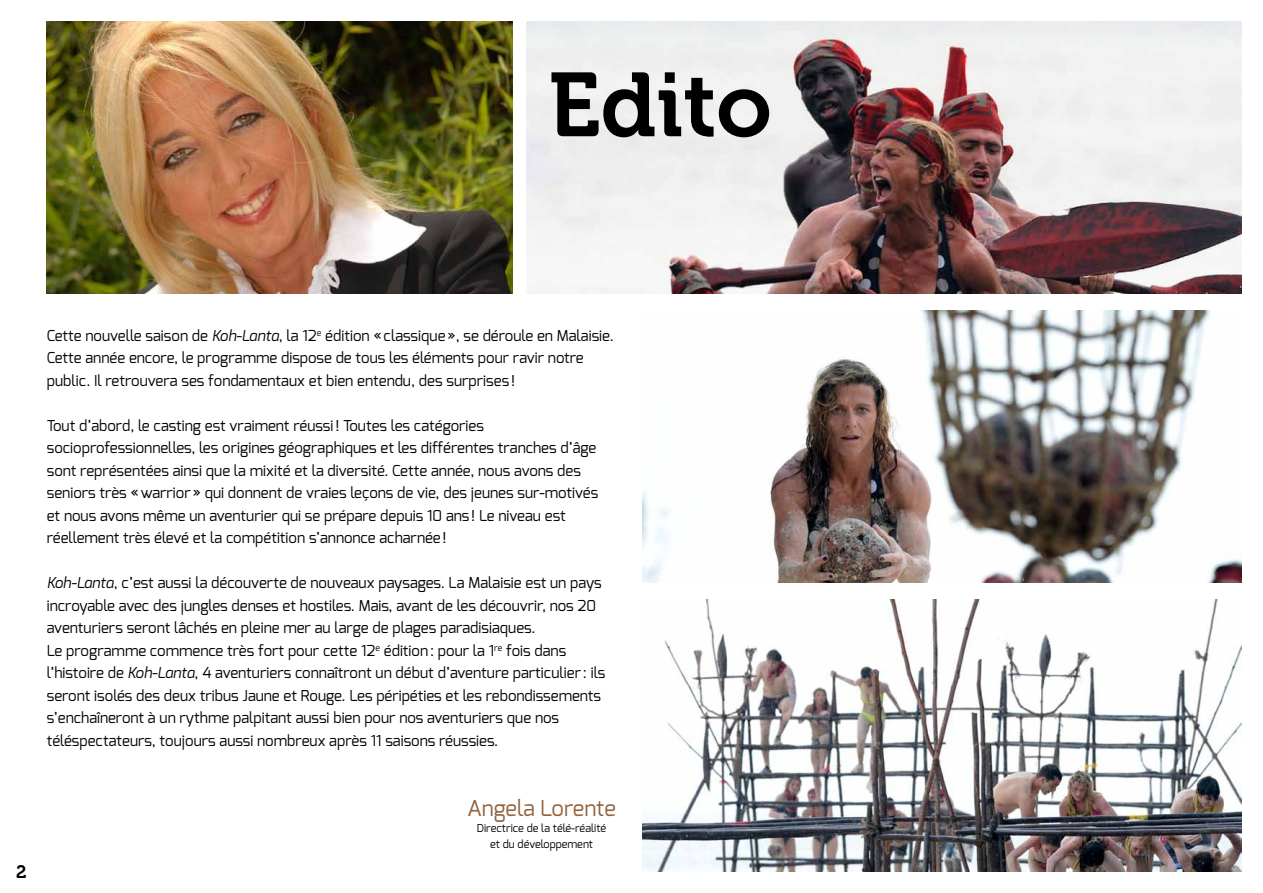
<style>
.page{position:relative;width:1263px;height:893px;background:#fff}
.page>*{position:absolute;margin:0;border:0;box-sizing:border-box;transform-origin:0 0}
.t1{font:90px "Museo 700";color:#000}
.t2{font:21.9px "Exo";color:#91633f}
.t3{font:18px "Museo 700";color:#000}
.t4{font:15px/22.5px "Exo";color:#000}
.t5{font:10.95px/16.5px "Exo";color:#000;text-align:center}
.s1{font-style:italic}
</style>
<div class="page">
<img style="left:47px;top:21px;width:465px;height:272px">
<img style="left:527px;top:21px;width:715px;height:272px">
<img style="left:642px;top:310px;width:600px;height:273px">
<img style="left:642px;top:600px;width:600px;height:272px">
<h1 class="t1" style="left:548px;top:55px;width:225px">Edito</h1>
<p class="t3" style="left:16px;top:862px;width:12px">2</p>
<p class="t4" style="left:47px;top:324px;width:568px">Cette nouvelle saison de <span class="s1">Koh-Lanta</span>, la 12<sup>e</sup> édition «classique», se déroule en Malaisie.<br>Cette année encore, le programme dispose de tous les éléments pour ravir notre public. Il retrouvera ses fondamentaux et bien entendu, des surprises!</p>
<p class="t4" style="left:47px;top:414px;width:553px">Tout d’abord, le casting est vraiment réussi! Toutes les catégories socioprofessionnelles, les origines géographiques et les différentes tranches d’âge sont représentées ainsi que la mixité et la diversité. Cette année, nous avons des seniors très «warrior» qui donnent de vraies leçons de vie, des jeunes sur-motivés et nous avons même un aventurier qui se prépare depuis 10 ans! Le niveau est réellement très élevé et la compétition s’annonce acharnée!</p>
<p class="t4" style="left:47px;top:572px;width:560px"><span class="s1">Koh-Lanta</span>, c’est aussi la découverte de nouveaux paysages. La Malaisie est un pays incroyable avec des jungles denses et hostiles. Mais, avant de les découvrir, nos 20 aventuriers seront lâchés en pleine mer au large de plages paradisiaques.<br>Le programme commence très fort pour cette 12<sup>e</sup> édition: pour la 1<sup>re</sup> fois dans l’histoire de <span class="s1">Koh-Lanta</span>, 4 aventuriers connaîtront un début d’aventure particulier : ils seront isolés des deux tribus Jaune et Rouge. Les péripéties et les rebondissements s’enchaîneront à un rythme palpitant aussi bien pour nos aventuriers que nos téléspectateurs, toujours aussi nombreux après 11 saisons réussies.</p>
<h2 class="t2" style="left:467px;top:794px;width:150px">Angela Lorente</h2>
<p class="t5" style="left:477px;top:820px;width:131px">Directrice de la télé-réalité et du développement</p>
</div>
